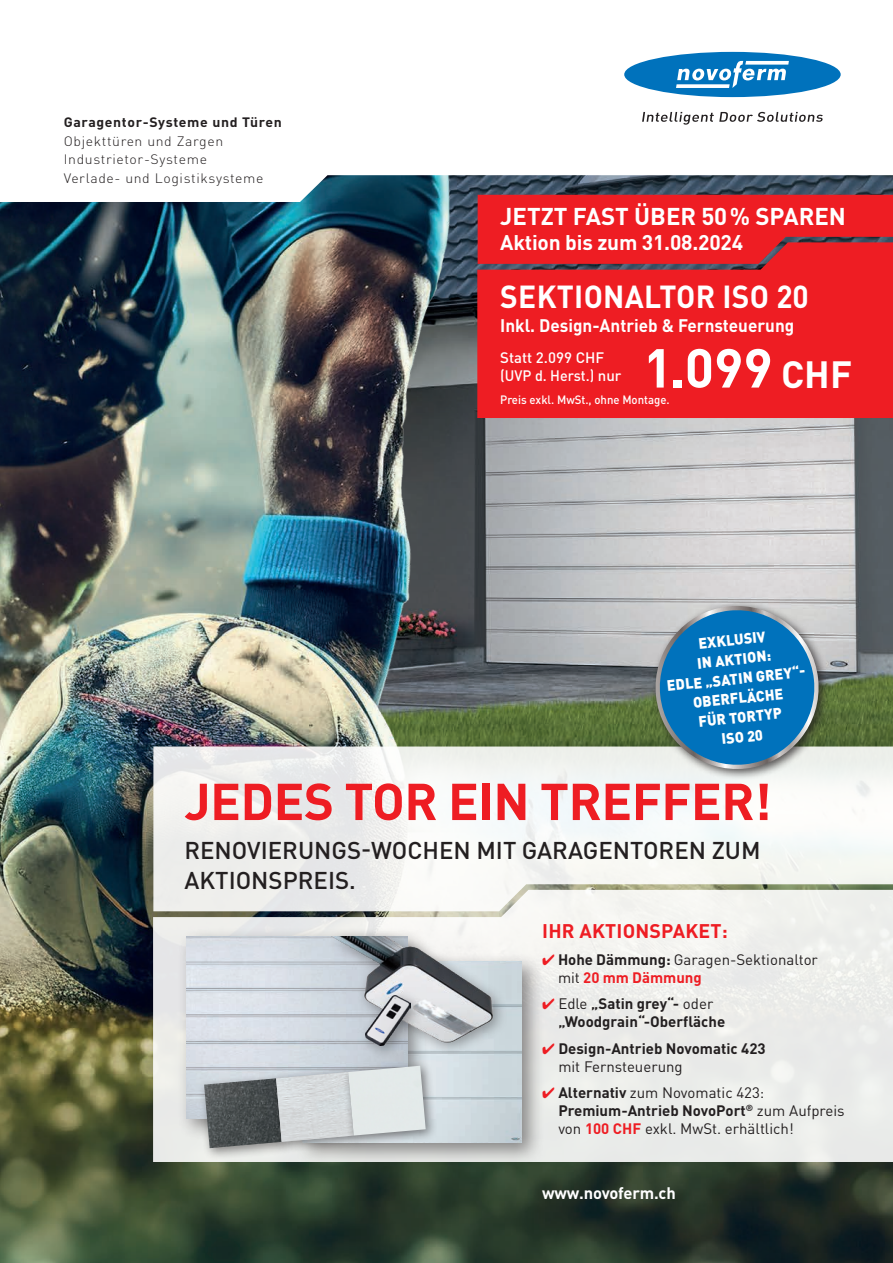
<style>
.page{position:relative;width:893px;height:1263px;background:#fff}
.page>*{position:absolute;margin:0;border:0;box-sizing:border-box;transform-origin:0 0}
.t1{font:700 54px "DIN Pro";color:#fff}
.t2{font:700 51px "DIN Pro";letter-spacing:-.01em;color:#ee1d23}
.t3{font:700 31.5px "DIN Pro";letter-spacing:.01em;color:#fff;scale:.95 1}
.t4{font:500 24px/30px "DIN Pro";color:#231f20}
.t5{font:700 24px "DIN Pro";color:#fff}
.t6{font:700 21px "DIN Pro";letter-spacing:-.01em;color:#fff}
.t7{font:700 19.5px "DIN Pro";letter-spacing:.01em;color:#ee1d23}
.t8{font:700 18px "DIN Pro";color:#fff;scale:.95 1}
.t9{font:700 16.5px "DIN Pro";letter-spacing:-.01em;color:#fff}
.t10{font:15px/18px "DIN Pro";color:#231f20}
.t11{font:700 15px/18px "DIN Pro";color:#231f20}
.t12{font:900 15px/19.5px "DIN Pro";color:#fff;text-align:center;scale:.95 1}
.t13{font:500 15px/18px "DIN Pro";color:#fff}
.t14{font:300 13.5px/18.5px "DIN Pro";letter-spacing:.045em;color:#231f20;scale:1.04 1}
.t15{font:700 13.5px "DIN Pro";letter-spacing:.045em;color:#231f20;scale:1.04 1}
.t16{font:500 12px "DIN Pro";color:#fff;scale:.95 1}
.s1{font-size:37.5px}
.s2{color:#ee1d23}
.s3{font-weight:700}
.s4{font-weight:700;color:#ee1d23}
.s5{font-weight:400}
</style>
<div class="page">
<img style="left:0;top:202px;width:893px;height:1061px">
<div style="left:477px;top:242px;width:416px;height:176px;background:#ee1d23"></div>
<div style="left:478px;top:202px;width:415px;height:62px;background:#ee1d23"></div>
<svg style="left:153px;top:911px;width:740px;height:251px;fill:#ebecea"></svg>
<svg style="left:153px;top:746px;width:740px;height:165px;fill:#f3f5f2"></svg>
<svg style="left:300px;top:51px;width:593px;height:151px"></svg>
<div style="left:624px;top:52px;width:217px;height:45px;background:#0072bc;border-radius:50%"></div>
<svg style="left:676px;top:61px;width:113px;height:27px"></svg>
<svg style="left:642px;top:112px;width:181px;height:13px"></svg>
<div style="left:650px;top:601px;width:180px;height:179px;background:#231f20;opacity:.75"></div>
<svg style="left:654px;top:604px;width:167px;height:167px;background:#3b88b7"></svg>
<div style="left:293px;top:952px;width:252px;height:214px;background:#231f20;opacity:.5"></div>
<img style="left:430px;top:961px;width:92px;height:181px">
<div style="left:177px;top:928px;width:253px;height:213px;background:#231f20;opacity:.5"></div>
<img style="left:186px;top:937px;width:172px;height:181px">
<div style="left:326px;top:929px;width:182px;height:128px;background:#231f20;opacity:.4"></div>
<img style="left:323px;top:937px;width:178px;height:110px">
<div style="left:358px;top:988px;width:68px;height:72px;background:#231f20;opacity:.4"></div>
<img style="left:366px;top:995px;width:44px;height:50px">
<div style="left:198px;top:1072px;width:96px;height:88px;background:#231f20;opacity:.5"></div>
<img style="left:204px;top:1078px;width:66px;height:70px">
<div style="left:270px;top:1066px;width:96px;height:88px;background:#231f20;opacity:.5"></div>
<img style="left:276px;top:1072px;width:66px;height:70px">
<div style="left:342px;top:1060px;width:96px;height:87px;background:#231f20;opacity:.5"></div>
<img style="left:348px;top:1066px;width:78px;height:69px">
<p class="t15" style="left:64px;top:113px;width:211px">Garagentor-Systeme und Türen</p>
<p class="t14" style="left:64px;top:131px;width:194px">Objekttüren und Zargen<br>Industrietor-Systeme<br>Verlade- und Logistiksysteme</p>
<h3 class="t5" style="left:500px;top:200px;width:347px">JETZT FAST ÜBER 50% SPAREN</h3>
<h3 class="t6" style="left:500px;top:228px;width:245px">Aktion bis zum 31.08.2024</h3>
<h3 class="t3" style="left:500px;top:275px;width:326px">SEKTIONALTOR ISO 20</h3>
<p class="t8" style="left:500px;top:313px;width:311px">Inkl. Design-Antrieb &amp; Fernsteuerung</p>
<h1 class="t1" style="left:643px;top:331px;width:210px">1.099 <span class="s1">CHF</span></h1>
<p class="t13" style="left:500px;top:348px;width:123px">Statt 2.099 CHF (UVP d. Herst.) nur</p>
<p class="t16" style="left:500px;top:391px;width:180px">Preis exkl. MwSt., ohne Montage.</p>
<p class="t12" style="left:662px;top:637px;width:148px;rotate:-6deg">EXKLUSIV<br>IN AKTION:<br>EDLE „SATIN GREY“-<br>OBERFLÄCHE<br>FÜR TORTYP<br>ISO 20</p>
<h2 class="t2" style="left:185px;top:767px;width:588px">JEDES TOR EIN TREFFER!</h2>
<h3 class="t4" style="left:184px;top:834px;width:578px">RENOVIERUNGS-WOCHEN MIT GARAGENTOREN ZUM<br>AKTIONSPREIS.</h3>
<h3 class="t7" style="left:542px;top:918px;width:187px">IHR AKTIONSPAKET:</h3>
<p class="t10" style="left:558px;top:949px;width:261px;text-indent:-16px"><span class="s2">✔</span> <span class="s3">Hohe Dämmung:</span> Garagen-Sektionaltor mit <span class="s4">20 mm Dämmung</span></p>
<p class="t11" style="left:558px;top:994px;width:168px;text-indent:-16px"><span class="s2">✔</span> <span class="s5">Edle</span> „Satin grey“- <span class="s5">oder </span>„Woodgrain“-Oberfläche</p>
<p class="t11" style="left:558px;top:1038px;width:209px;text-indent:-16px"><span class="s2">✔</span> Design-Antrieb Novomatic 423 <span class="s5">mit Fernsteuerung</span></p>
<p class="t10" style="left:558px;top:1083px;width:288px;text-indent:-16px"><span class="s2">✔</span> <span class="s3">Alternativ</span> zum Novomatic 423:<br><span class="s3">Premium-Antrieb NovoPort</span><sup>®</sup> zum Aufpreis von <span class="s4">100 CHF</span> exkl. MwSt. erhältlich!</p>
<p class="t9" style="left:542px;top:1181px;width:135px">www.novoferm.ch</p>
</div>
